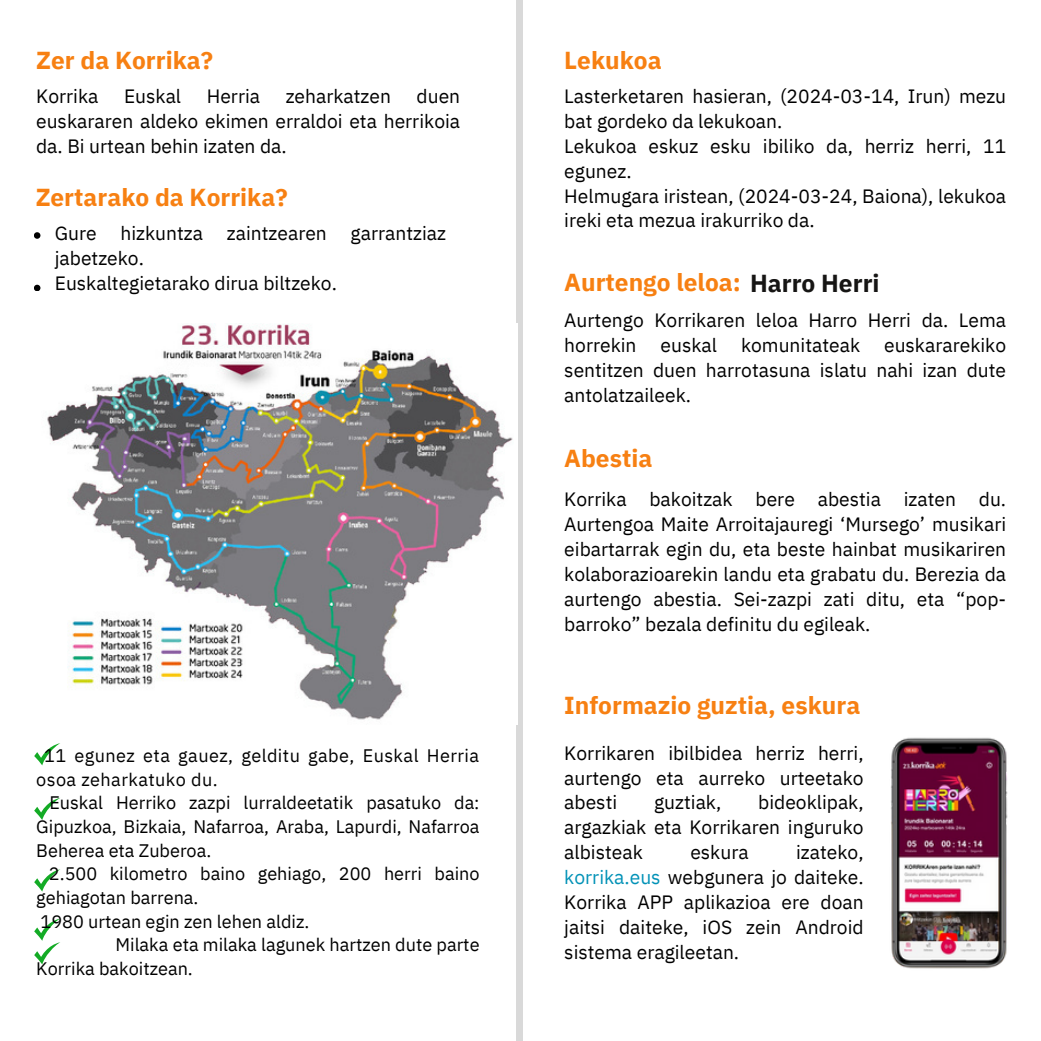
<style>
.page{position:relative;width:1041px;height:1041px;background:#fff}
.page>*{position:absolute;margin:0;border:0;box-sizing:border-box;transform-origin:0 0}
.t1{font:700 24.5px "IBM Plex Sans";color:#f78012}
.t2{font:19.25px/24.8px "IBM Plex Sans";color:#000;text-align:justify}
.t3{font:18.03px/23.6px "IBM Plex Sans";color:#000;text-align:justify}
.t4{font:18.03px/23.6px "IBM Plex Sans";letter-spacing:.025em;color:#000}
.s1{color:#161514}
.s2{color:#0292b7}
</style>
<div class="page">
<div style="left:516px;top:0;width:7px;height:1041px;background:#d9d9d9"></div>
<img style="left:47px;top:324px;width:470px;height:400px">
<svg style="left:34px;top:232px;width:6px;height:7px"></svg>
<svg style="left:34px;top:285px;width:6px;height:6px"></svg>
<svg style="left:34px;top:743px;width:26px;height:22px"></svg>
<svg style="left:34px;top:798px;width:26px;height:22px"></svg>
<svg style="left:34px;top:869px;width:26px;height:22px"></svg>
<svg style="left:34px;top:918px;width:26px;height:46px"></svg>
<img style="left:891px;top:737px;width:117px;height:232px">
<p class="t1" style="left:36px;top:44px;width:178px">Zer da Korrika?</p>
<h1 class="t2" style="left:36px;top:83px;width:425px;text-indent:380px">duen euskararen aldeko ekimen erraldoi eta herrikoia da. Bi urtean behin izaten da.</h1>
<h1 class="t2" style="left:36px;top:83px;width:64px">Korrika</h1>
<h1 class="t2" style="left:124px;top:83px;width:59px">Euskal</h1>
<h1 class="t2" style="left:207px;top:83px;width:55px">Herria</h1>
<h1 class="t2" style="left:286px;top:83px;width:107px">zeharkatzen</h1>
<p class="t1" style="left:36px;top:181px;width:253px">Zertarako da Korrika?</p>
<p class="t2" style="left:55px;top:220px;width:393px">Gure hizkuntza zaintzearen garrantziaz jabetzeko.</p>
<h1 class="t2" style="left:55px;top:270px;width:284px">Euskaltegietarako dirua biltzeko.</h1>
<h1 class="t4" style="left:36px;top:743px;width:444px;text-indent:8px">11 egunez eta gauez, gelditu gabe, Euskal Herria osoa zeharkatuko du.</h1>
<p class="t3" style="left:36px;top:791px;width:445px;text-indent:13px">Euskal Herriko zazpi lurraldeetatik pasatuko da:<br>Gipuzkoa, Bizkaia, Nafarroa, Araba, Lapurdi, Nafarroa Beherea eta Zuberoa.</p>
<p class="t3" style="left:36px;top:862px;width:445px;text-indent:13px">2.500 kilometro baino gehiago, 200 herri baino gehiagotan barrena.</p>
<p class="t3" style="left:41px;top:909px;width:270px">1980 urtean egin zen lehen aldiz.</p>
<p class="t3" style="left:116px;top:932px;width:365px">Milaka eta milaka lagunek hartzen dute parte</p>
<p class="t3" style="left:36px;top:956px;width:158px">Korrika bakoitzean.</p>
<h1 class="t1" style="left:564px;top:44px;width:99px">Lekukoa</h1>
<p class="t2" style="left:564px;top:83px;width:443px">Lasterketaren hasieran, (2024-03-14, Irun) mezu bat gordeko da lekukoan.</p>
<h1 class="t2" style="left:564px;top:133px;width:443px">Lekukoa eskuz esku ibiliko da, herriz herri, 11 egunez.</h1>
<p class="t2" style="left:564px;top:183px;width:443px">Helmugara iristean, (2024-03-24, Baiona), lekukoa ireki eta mezua irakurriko da.</p>
<p class="t1" style="left:564px;top:266px;width:317px">Aurtengo leloa: <span class="s1">Harro Herri</span></p>
<h1 class="t2" style="left:564px;top:307px;width:443px">Aurtengo Korrikaren leloa Harro Herri da. Lema horrekin euskal komunitateak euskararekiko sentitzen duen harrotasuna islatu nahi izan dute antolatzaileek.</h1>
<p class="t1" style="left:564px;top:442px;width:90px">Abestia</p>
<p class="t2" style="left:564px;top:487px;width:443px">Korrika bakoitzak bere abestia izaten du.<br>Aurtengoa Maite Arroitajauregi ‘Mursego’ musikari eibartarrak egin du, eta beste hainbat musikariren kolaborazioarekin landu eta grabatu du. Berezia da aurtengo abestia. Sei-zazpi zati ditu, eta “pop&shy;barroko” bezala definitu du egileak.</p>
<p class="t1" style="left:564px;top:688px;width:297px">Informazio guztia, eskura</p>
<p class="t2" style="left:564px;top:740px;width:301px">Korrikaren ibilbidea herriz herri, aurtengo eta aurreko urteetako abesti</p>
<p class="t2" style="left:564px;top:790px;width:301px;text-indent:194px">bideoklipak, argazkiak eta Korrikaren inguruko albisteak</p>
<p class="t2" style="left:654px;top:790px;width:69px">guztiak,</p>
<p class="t2" style="left:564px;top:840px;width:301px;text-indent:232px">izateko, <span class="s2">korrika.eus</span> webgunera jo daiteke.<br>Korrika APP aplikazioa ere doan jaitsi daiteke, iOS zein Android sistema eragileetan.</p>
<p class="t2" style="left:690px;top:840px;width:60px">eskura</p>
</div>
